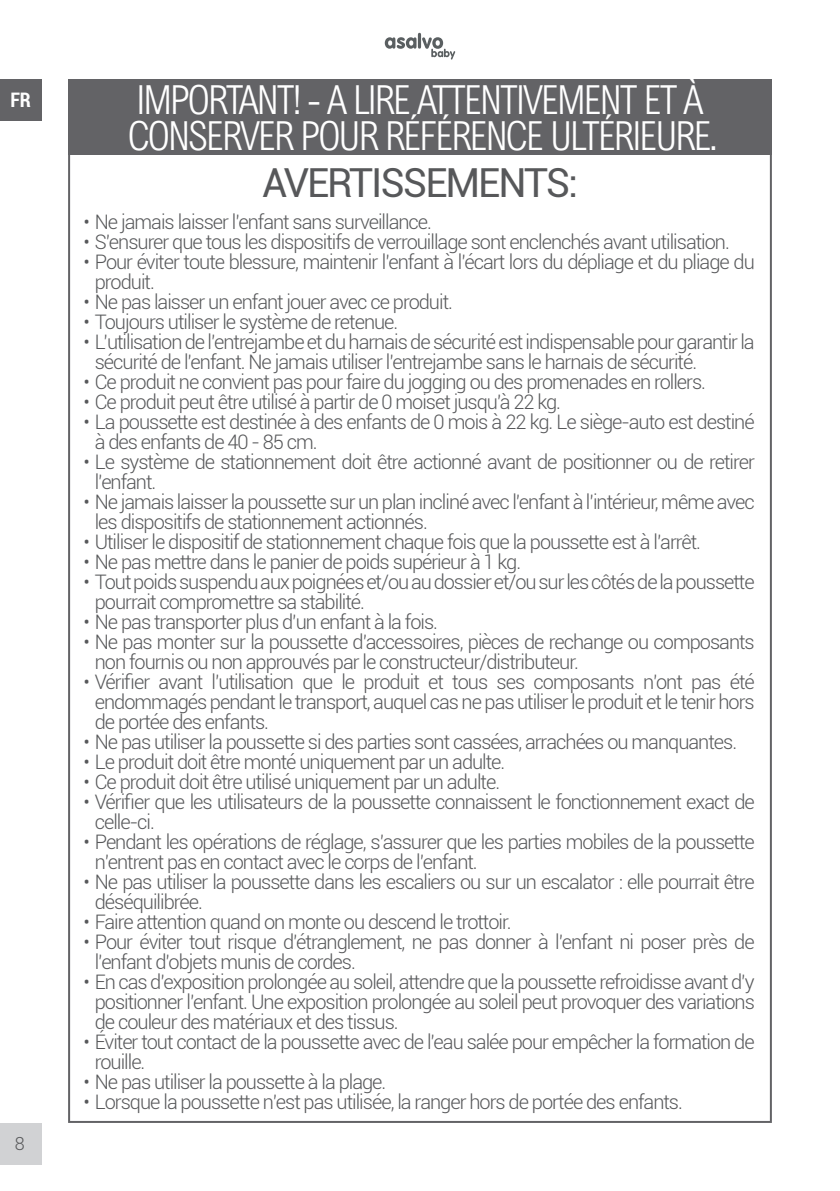
<style>
.page{position:relative;width:840px;height:1191px;background:#fff}
.page>*{position:absolute;margin:0;border:0;box-sizing:border-box;transform-origin:0 0}
.t1{font:300 40px/36px "Arial Nova Cond";letter-spacing:-.05em;color:#fff}
.t2{font:40px "Roboto";letter-spacing:-.05em;color:#57585a}
.t3{font:300 20px/20px "Roboto";letter-spacing:-.05em;color:#57585a}
.t4{font:700 condensed 20px "Roboto";color:#fff}
.t5{font:300 18px "Roboto";color:#57585a}
</style>
<div class="page">
<div style="left:0;top:1123px;width:42px;height:41px;background:#d1d2d4"></div>
<svg style="left:384px;top:33px;width:71px;height:27px"></svg>
<div style="left:0;top:79px;width:42px;height:42px;background:#636366"></div>
<div style="left:68px;top:79px;width:703px;height:76px;background:#636366"></div>
<p class="t4" style="left:11px;top:86px;width:22px">FR</p>
<p class="t5" style="left:15px;top:1130px;width:11px">8</p>
<p class="t1" style="left:128px;top:81px;width:591px">IMPORTANT! - A LIRE ATTENTIVEMENT ET À<br>CONSERVER POUR RÉFÉRENCE ULTÉRIEURE.</p>
<p class="t2" style="left:262px;top:155px;width:317px">AVERTISSEMENTS:</p>
<p class="t3" style="left:83px;top:211px;width:350px">• Ne jamais laisser l’enfant sans surveillance.</p>
<p class="t3" style="left:83px;top:231px;width:647px">• S’ensurer que tous les dispositifs de verrouillage sont enclenchés avant utilisation.</p>
<p class="t3" style="left:95px;top:251px;width:661px;text-indent:-11px">• Pour éviter toute blessure, maintenir l’enfant à l’écart lors du dépliage et du pliage du produit.</p>
<p class="t3" style="left:83px;top:291px;width:371px">• Ne pas laisser un enfant jouer avec ce produit.</p>
<p class="t3" style="left:83px;top:311px;width:316px">• Toujours utiliser le système de retenue.</p>
<p class="t3" style="left:95px;top:331px;width:661px;text-indent:-11px">• L’utilisation de l’entrejambe et du harnais de sécurité est indispensable pour garantir la sécurité de l’enfant. Ne jamais utiliser l’entrejambe sans le harnais de sécurité.</p>
<p class="t3" style="left:83px;top:371px;width:623px">• Ce produit ne convient pas pour faire du jogging ou des promenades en rollers.</p>
<p class="t3" style="left:83px;top:391px;width:479px">• Ce produit peut être utilisé à partir de 0 moiset jusqu'à 22 kg.</p>
<p class="t3" style="left:95px;top:411px;width:661px;text-indent:-11px">• La poussette est destinée à des enfants de 0 mois à 22 kg. Le siège-auto est destiné à des enfants de 40 - 85 cm.</p>
<p class="t3" style="left:95px;top:451px;width:661px;text-indent:-11px">• Le système de stationnement doit être actionné avant de positionner ou de retirer l’enfant.</p>
<p class="t3" style="left:95px;top:491px;width:661px;text-indent:-11px">• Ne jamais laisser la poussette sur un plan incliné avec l’enfant à l’intérieur, même avec les dispositifs de stationnement actionnés.</p>
<p class="t3" style="left:83px;top:531px;width:618px">• Utiliser le dispositif de stationnement chaque fois que la poussette est à l’arrêt.</p>
<p class="t3" style="left:83px;top:551px;width:439px">• Ne pas mettre dans le panier de poids supérieur à 1 kg.</p>
<p class="t3" style="left:95px;top:571px;width:661px;text-indent:-11px">• Tout poids suspendu aux poignées et/ou au dossier et/ou sur les côtés de la poussette pourrait compromettre sa stabilité.</p>
<p class="t3" style="left:83px;top:611px;width:356px">• Ne pas transporter plus d’un enfant à la fois.</p>
<p class="t3" style="left:95px;top:631px;width:661px;text-indent:-11px">• Ne pas monter sur la poussette d’accessoires, pièces de rechange ou composants non fournis ou non approuvés par le constructeur/distributeur.</p>
<p class="t3" style="left:95px;top:671px;width:661px;text-align:justify;text-indent:-11px">• Vérifier avant l’utilisation que le produit et tous ses composants n’ont pas été endommagés pendant le transport, auquel cas ne pas utiliser le produit et le tenir hors de portée des enfants.</p>
<p class="t3" style="left:83px;top:731px;width:654px">• Ne pas utiliser la poussette si des parties sont cassées, arrachées ou manquantes.</p>
<p class="t3" style="left:83px;top:751px;width:423px">• Le produit doit être monté uniquement par un adulte.</p>
<p class="t3" style="left:83px;top:771px;width:418px">• Ce produit doit être utilisé uniquement par un adulte.</p>
<p class="t3" style="left:95px;top:791px;width:661px;text-indent:-11px">• Vérifier que les utilisateurs de la poussette connaissent le fonctionnement exact de celle-ci.</p>
<p class="t3" style="left:95px;top:831px;width:661px;text-indent:-11px">• Pendant les opérations de réglage, s’assurer que les parties mobiles de la poussette n’entrent pas en contact avec le corps de l’enfant.</p>
<p class="t3" style="left:95px;top:871px;width:661px;text-indent:-11px">• Ne pas utiliser la poussette dans les escaliers ou sur un escalator : elle pourrait être déséquilibrée.</p>
<p class="t3" style="left:83px;top:911px;width:429px">• Faire attention quand on monte ou descend le trottoir.</p>
<p class="t3" style="left:95px;top:931px;width:661px;text-indent:-11px">• Pour éviter tout risque d’étranglement, ne pas donner à l’enfant ni poser près de l’enfant d’objets munis de cordes.</p>
<p class="t3" style="left:95px;top:971px;width:661px;text-align:justify;text-indent:-11px">• En cas d’exposition prolongée au soleil, attendre que la poussette refroidisse avant d’y positionner l’enfant. Une exposition prolongée au soleil peut provoquer des variations de couleur des matériaux et des tissus.</p>
<p class="t3" style="left:95px;top:1031px;width:661px;text-indent:-11px">• Éviter tout contact de la poussette avec de l’eau salée pour empêcher la formation de rouille.</p>
<p class="t3" style="left:83px;top:1071px;width:304px">• Ne pas utiliser la poussette à la plage.</p>
<p class="t3" style="left:83px;top:1091px;width:600px">• Lorsque la poussette n’est pas utilisée, la ranger hors de portée des enfants.</p>
</div>
